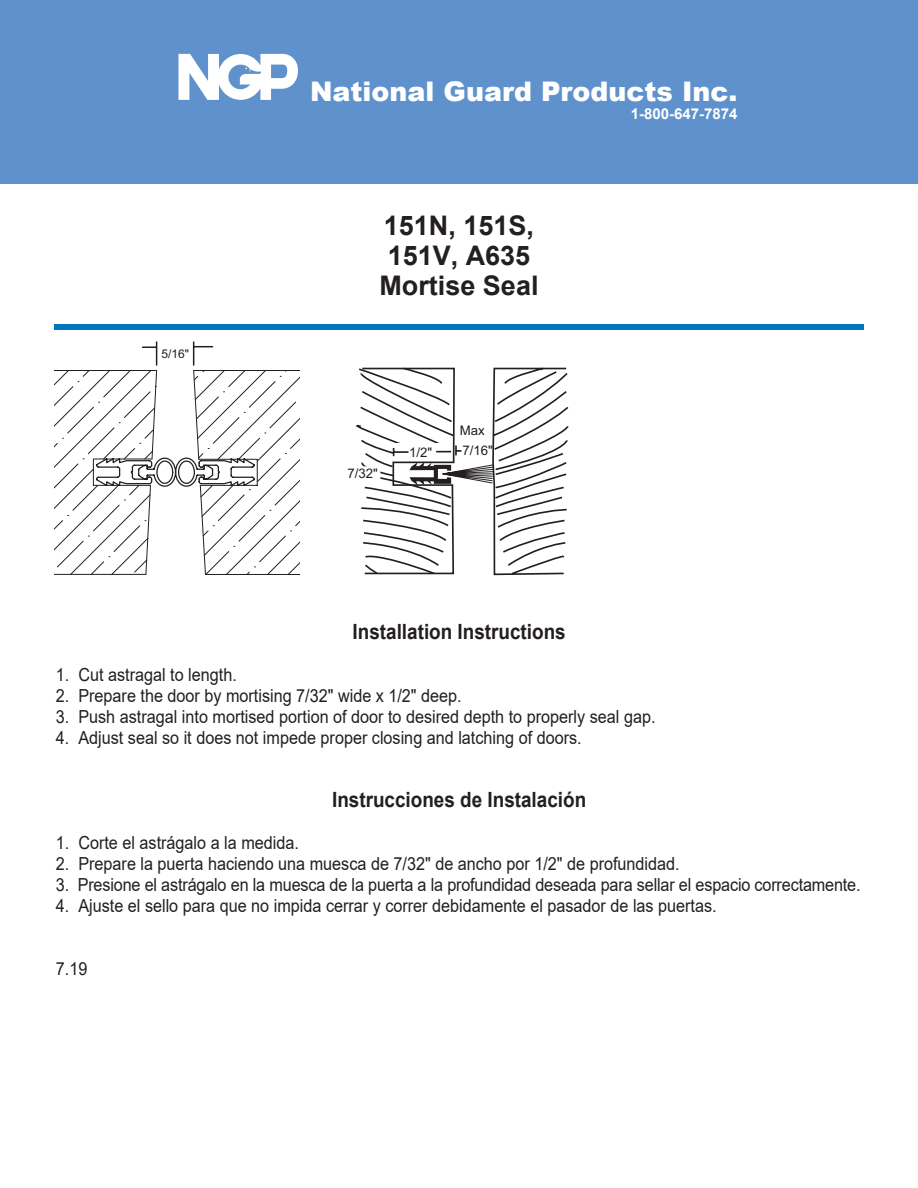
<style>
.page{position:relative;width:918px;height:1188px;background:#fff}
.page>*{position:absolute;margin:0;border:0;box-sizing:border-box;transform-origin:0 0}
.HEADLINE{font:700 27px "Arial";color:#231f20}
.t1{font:900 27px "Arial";color:#fff}
.SUBHEAD{font:700 21px "Arial";color:#231f20;scale:.9 1}
.BODY_COPY{font:18px "Arial";color:#231f20;scale:.9 1}
.t2{font:700 15px "Arial";color:#fff}
.t3{font:13.2px "Arial";color:#231f20}
.t4{font:12px "Arial";color:#211d1e}
</style>
<div class="page">
<div style="left:0;top:0;width:918px;height:184px;background:#5f92cd"></div>
<svg style="left:178px;top:54px;width:120px;height:46px"></svg>
<div style="left:54px;top:324px;width:810px;height:6px;background:#0076be"></div>
<svg style="left:54px;top:342px;width:245px;height:233px"></svg>
<svg style="left:355px;top:368px;width:214px;height:208px"></svg>
<p class="t1" style="left:310px;top:72px;width:429px">National Guard Products Inc.</p>
<p class="t2" style="left:631px;top:103px;width:108px">1-800-647-7874</p>
<p class="t4" style="left:161px;top:345px;width:29px">5/16"</p>
<p class="HEADLINE" style="left:384px;top:207px;width:152px">151N, 151S,</p>
<p class="HEADLINE" style="left:388px;top:237px;width:144px">151V, A635</p>
<p class="HEADLINE" style="left:379px;top:267px;width:161px">Mortise Seal</p>
<p class="t3" style="left:460px;top:421px;width:26px">Max</p>
<p class="t3" style="left:348px;top:464px;width:32px">7/32"</p>
<p class="t3" style="left:409px;top:443px;width:25px">1/2"</p>
<p class="t3" style="left:462px;top:441px;width:32px">7/16"</p>
<p class="SUBHEAD" style="left:353px;top:617px;width:238px">Installation Instructions</p>
<p class="BODY_COPY" style="left:56px;top:662px;width:203px">1. Cut astragal to length.</p>
<p class="BODY_COPY" style="left:56px;top:683px;width:453px">2. Prepare the door by mortising 7/32" wide x 1/2" deep.</p>
<p class="BODY_COPY" style="left:56px;top:704px;width:668px">3. Push astragal into mortised portion of door to desired depth to properly seal gap.</p>
<p class="BODY_COPY" style="left:56px;top:725px;width:586px">4. Adjust seal so it does not impede proper closing and latching of doors.</p>
<p class="SUBHEAD" style="left:332px;top:785px;width:284px">Instrucciones de Instalación</p>
<p class="BODY_COPY" style="left:56px;top:830px;width:272px">1. Corte el astrágalo a la medida.</p>
<p class="BODY_COPY" style="left:56px;top:851px;width:695px">2. Prepare la puerta haciendo una muesca de 7/32" de ancho por 1/2" de profundidad.</p>
<p class="BODY_COPY" style="left:56px;top:872px;width:896px">3. Presione el astrágalo en la muesca de la puerta a la profundidad deseada para sellar el espacio correctamente.</p>
<p class="BODY_COPY" style="left:56px;top:893px;width:736px">4. Ajuste el sello para que no impida cerrar y correr debidamente el pasador de las puertas.</p>
<p class="BODY_COPY" style="left:56px;top:956px;width:37px">7.19</p>
</div>
